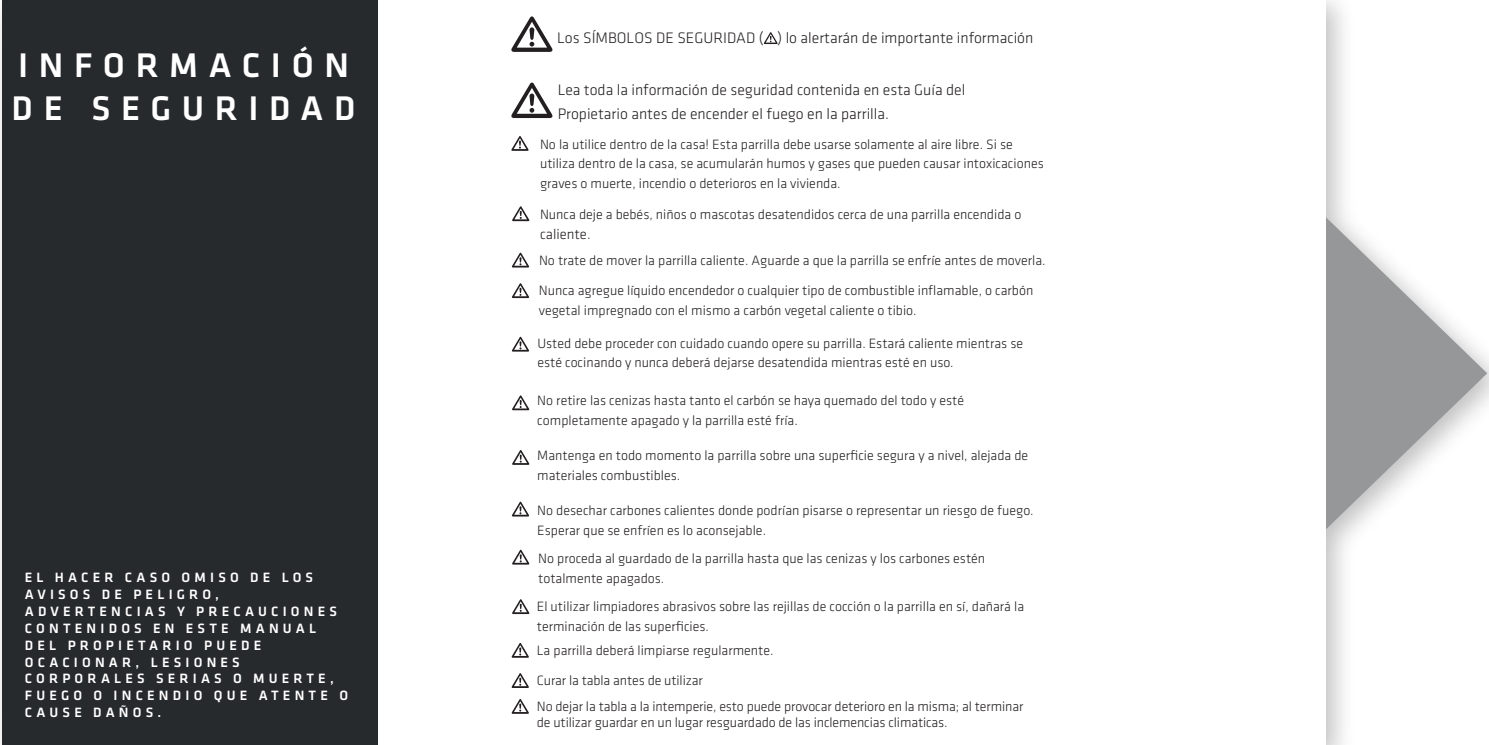
<style>
.page{position:relative;width:1489px;height:745px;background:#fff}
.page>*{position:absolute;margin:0;border:0;box-sizing:border-box;transform-origin:0 0}
.t1{font:500 35.35px/42.4px "Klavika";letter-spacing:.3em;color:#fff}
.t2{font:300 15.75px/24.2px "Klavika";color:#231f20}
.t3{font:300 14.7px "Klavika";color:#231f20}
.t4{font:300 14px/19.6px "Klavika";color:#231f20}
.t5{font:500 14px/16.8px "Klavika";letter-spacing:.3em;color:#fff}
</style>
<div class="page">
<svg style="left:1326px;top:0;width:160px;height:744px"></svg>
<div style="left:2px;top:0;width:375px;height:744px;background:#262a2d"></div>
<svg style="left:512px;top:283px;width:17px;height:15px"></svg>
<svg style="left:512px;top:336px;width:17px;height:15px"></svg>
<svg style="left:512px;top:395px;width:17px;height:15px"></svg>
<svg style="left:512px;top:450px;width:17px;height:14px"></svg>
<svg style="left:512px;top:501px;width:17px;height:15px"></svg>
<svg style="left:511px;top:16px;width:41px;height:36px"></svg>
<svg style="left:763px;top:32px;width:14px;height:12px"></svg>
<svg style="left:511px;top:82px;width:41px;height:36px"></svg>
<svg style="left:511px;top:136px;width:17px;height:15px"></svg>
<svg style="left:512px;top:252px;width:17px;height:15px"></svg>
<svg style="left:512px;top:206px;width:17px;height:15px"></svg>
<svg style="left:512px;top:599px;width:17px;height:14px"></svg>
<svg style="left:511px;top:643px;width:18px;height:14px"></svg>
<svg style="left:512px;top:549px;width:17px;height:15px"></svg>
<svg style="left:511px;top:699px;width:18px;height:14px"></svg>
<svg style="left:511px;top:673px;width:18px;height:14px"></svg>
<h1 class="t1" style="left:12px;top:45px;width:345px">INFORMACIÓN<br>DE SEGURIDAD</h1>
<p class="t5" style="left:25px;top:569px;width:325px">EL HACER CASO OMISO DE LOS<br>AVISOS DE PELIGRO,<br>ADVERTENCIAS Y PRECAUCIONES<br>CONTENIDOS EN ESTE MANUAL<br>DEL PROPIETARIO PUEDE<br>OCACIONAR, LESIONES<br>CORPORALES SERIAS O MUERTE,<br>FUEGO O INCENDIO QUE ATENTE O<br>CAUSE DAÑOS.</p>
<p class="t2" style="left:557px;top:26px;width:477px">Los SÍMBOLOS DE SEGURIDAD ( ) lo alertarán de importante información</p>
<p class="t2" style="left:557px;top:77px;width:409px">Lea toda la información de seguridad contenida en esta Guía del<br>Propietario antes de encender el fuego en la parrilla.</p>
<p class="t4" style="left:540px;top:134px;width:505px">No la utilice dentro de la casa! Esta parrilla debe usarse solamente al aire libre. Si se utiliza dentro de la casa, se acumularán humos y gases que pueden causar intoxicaciones graves o muerte, incendio o deterioros en la vivienda.</p>
<p class="t4" style="left:540px;top:204px;width:483px">Nunca deje a bebés, niños o mascotas desatendidos cerca de una parrilla encendida o</p>
<p class="t3" style="left:540px;top:225px;width:52px">caliente.</p>
<p class="t4" style="left:539px;top:250px;width:508px">No trate de mover la parrilla caliente. Aguarde a que la parrilla se enfríe antes de moverla.</p>
<p class="t4" style="left:539px;top:280px;width:496px">Nunca agregue líquido encendedor o cualquier tipo de combustible inflamable, o carbón vegetal impregnado con el mismo a carbón vegetal caliente o tibio.</p>
<p class="t4" style="left:537px;top:333px;width:487px">Usted debe proceder con cuidado cuando opere su parrilla. Estará caliente mientras se esté cocinando y nunca deberá dejarse desatendida mientras esté en uso.</p>
<p class="t4" style="left:537px;top:390px;width:428px">No retire las cenizas hasta tanto el carbón se haya quemado del todo y esté completamente apagado y la parrilla esté fría.</p>
<p class="t4" style="left:537px;top:445px;width:492px">Mantenga en todo momento la parrilla sobre una superficie segura y a nivel, alejada de materiales combustibles.</p>
<p class="t4" style="left:537px;top:500px;width:497px">No desechar carbones calientes donde podrían pisarse o representar un riesgo de fuego.<br>Esperar que se enfríen es lo aconsejable.</p>
<p class="t4" style="left:538px;top:548px;width:448px">No proceda al guardado de la parrilla hasta que las cenizas y los carbones estén totalmente apagados.</p>
<p class="t4" style="left:537px;top:596px;width:489px">El utilizar limpiadores abrasivos sobre las rejillas de cocción o la parrilla en sí, dañará la terminación de las superficies.</p>
<p class="t4" style="left:537px;top:640px;width:238px">La parrilla deberá limpiarse regularmente.</p>
<p class="t4" style="left:537px;top:670px;width:167px">Curar la tabla antes de utilizar</p>
<p class="t4" style="left:537px;top:697px;width:488px;line-height:16.8px">No dejar la tabla a la intemperie, esto puede provocar deterioro en la misma; al terminar de utilizar guardar en un lugar resguardado de las inclemencias climaticas.</p>
</div>
